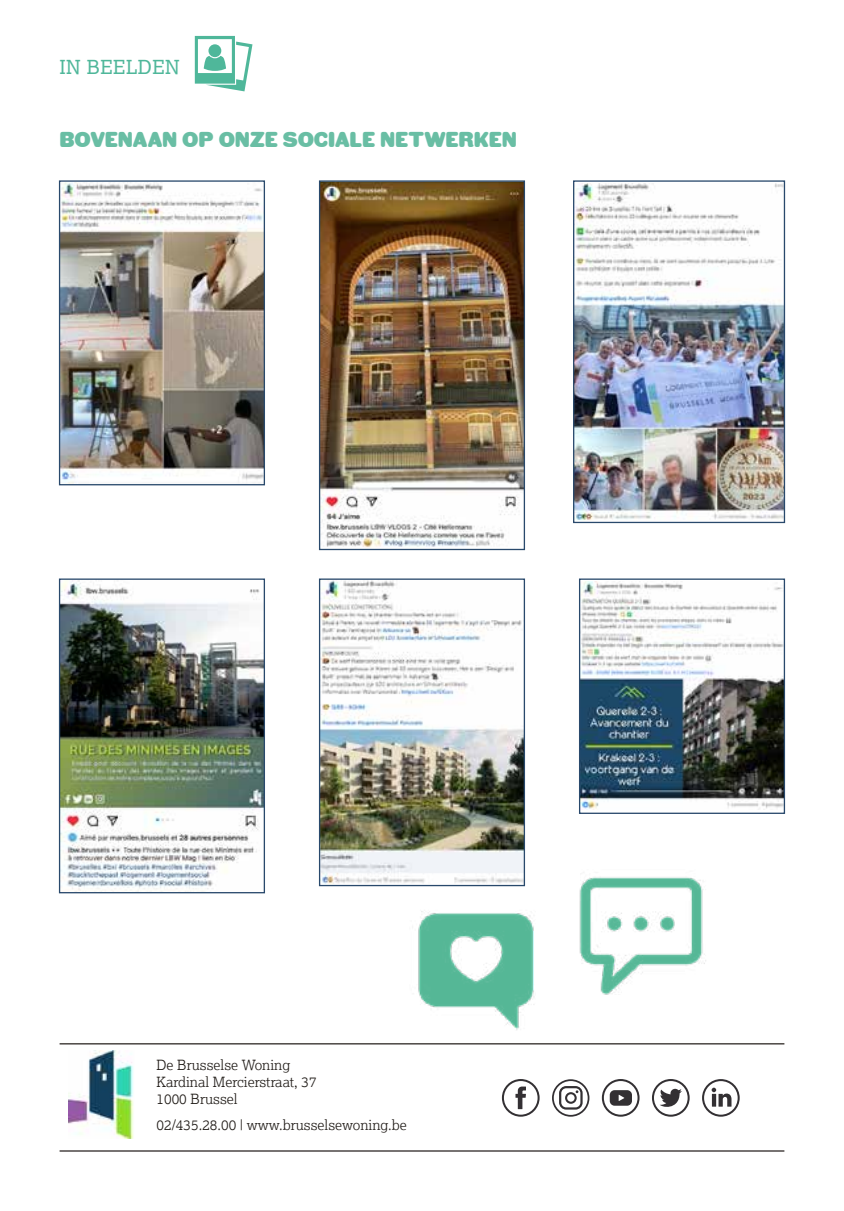
<style>
.page{position:relative;width:844px;height:1211px;background:#fff}
.page>*{position:absolute;margin:0;border:0;box-sizing:border-box;transform-origin:0 0}
.t1{font:21px "HWT Gothic Round";color:#69bea4}
.t2{font:19.25px "Lexia";letter-spacing:.02em;color:#4fb79a}
.t3{font:300 14px/16.8px "Lexia";color:#1f1a16}
</style>
<div class="page">
<hr style="left:60px;top:1150px;width:724px;height:1px;background:#312c29">
<hr style="left:60px;top:1043px;width:724px;height:1px;background:#312c29">
<svg style="left:652px;top:1079px;width:37px;height:37px"></svg>
<svg style="left:502px;top:1079px;width:37px;height:37px"></svg>
<svg style="left:601px;top:1079px;width:38px;height:37px"></svg>
<svg style="left:552px;top:1079px;width:37px;height:37px"></svg>
<svg style="left:702px;top:1079px;width:37px;height:37px"></svg>
<svg style="left:195px;top:36px;width:57px;height:55px"></svg>
<img style="left:575px;top:184px;width:207px;height:336px">
<div style="left:573px;top:180px;width:211px;height:343px;border:1px solid #29496c"></div>
<img style="left:321px;top:182px;width:202px;height:365px">
<div style="left:319px;top:180px;width:206px;height:370px;border:1px solid #29496c"></div>
<img style="left:69px;top:1050px;width:65px;height:88px">
<img style="left:61px;top:580px;width:202px;height:311px">
<div style="left:59px;top:578px;width:206px;height:315px;border:1px solid #29496c"></div>
<img style="left:321px;top:580px;width:202px;height:304px">
<div style="left:319px;top:578px;width:206px;height:308px;border:1px solid #29496c"></div>
<img style="left:580px;top:581px;width:202px;height:228px">
<div style="left:578px;top:578px;width:206px;height:236px;border:1px solid #29496c"></div>
<img style="left:579px;top:877px;width:127px;height:117px">
<img style="left:418px;top:911px;width:117px;height:119px">
<img style="left:61px;top:182px;width:202px;height:301px">
<div style="left:59px;top:180px;width:206px;height:305px;border:1px solid #29496c"></div>
<h2 class="t2" style="left:60px;top:55px;width:122px">IN BEELDEN</h2>
<h1 class="t1" style="left:60px;top:128px;width:458px">BOVENAAN OP ONZE SOCIALE NETWERKEN</h1>
<p class="t3" style="left:156px;top:1056px;width:161px">De Brusselse Woning<br>Kardinal Mercierstraat, 37<br>1000 Brussel</p>
<p class="t3" style="left:156px;top:1115px;width:251px">02/435.28.00 | www.brusselsewoning.be</p>
</div>
